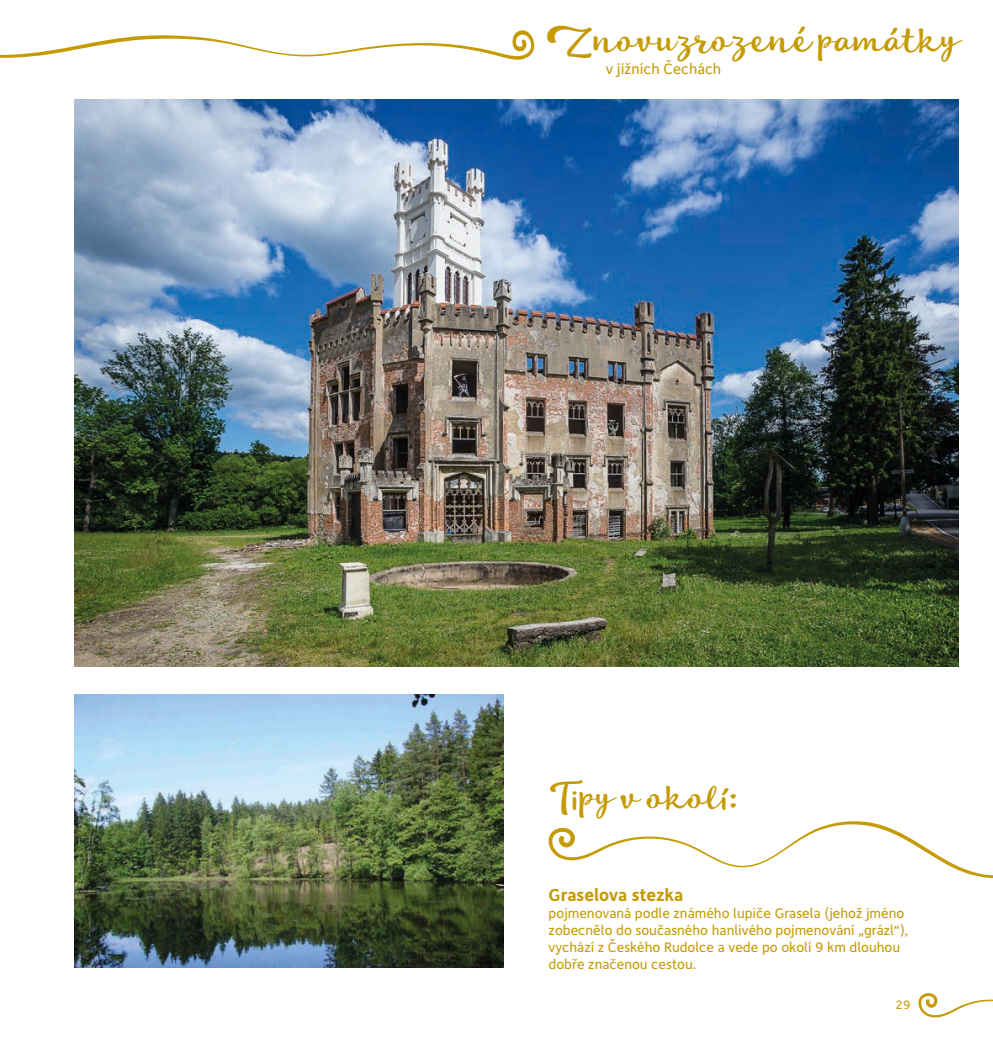
<style>
.page{position:relative;width:993px;height:1042px;background:#fff}
.page>*{position:absolute;margin:0;border:0;box-sizing:border-box;transform-origin:0 0}
.t1{font:35.88px "Lifehack";color:#c59b05}
.t2{font:35px "Lifehack";color:#c59b05}
.t3{font:700 17.5px "Depot";color:#c59b05}
.t4{font:15.05px "Depot";color:#c59b05}
.t5{font:14px/16.8px "Depot";color:#c59b05}
.t6{font:12.25px "Depot";color:#c59b05}
</style>
<div class="page">
<svg style="left:918px;top:993px;width:74px;height:24px"></svg>
<svg style="left:0;top:30px;width:534px;height:30px"></svg>
<svg style="left:548px;top:821px;width:444px;height:57px"></svg>
<img style="left:74px;top:99px;width:883px;height:567px">
<img style="left:74px;top:694px;width:430px;height:273px">
<h1 class="t1" style="left:545px;top:15px;width:415px">Znovuzrozené památky</h1>
<p class="t4" style="left:605px;top:59px;width:117px">v jižních Čechách</p>
<h2 class="t2" style="left:548px;top:773px;width:191px">Tipy v okolí:</h2>
<p class="t3" style="left:548px;top:884px;width:136px">Graselova stezka</p>
<p class="t5" style="left:548px;top:904px;width:361px">pojmenovaná podle známého lupiče Grasela (jehož jméno zobecnělo do současného hanlivého pojmenování „grázl“), vychází z Českého Rudolce a vede po okolí 9 km dlouhou dobře značenou cestou.</p>
<p class="t6" style="left:895px;top:997px;width:16px">29</p>
</div>
